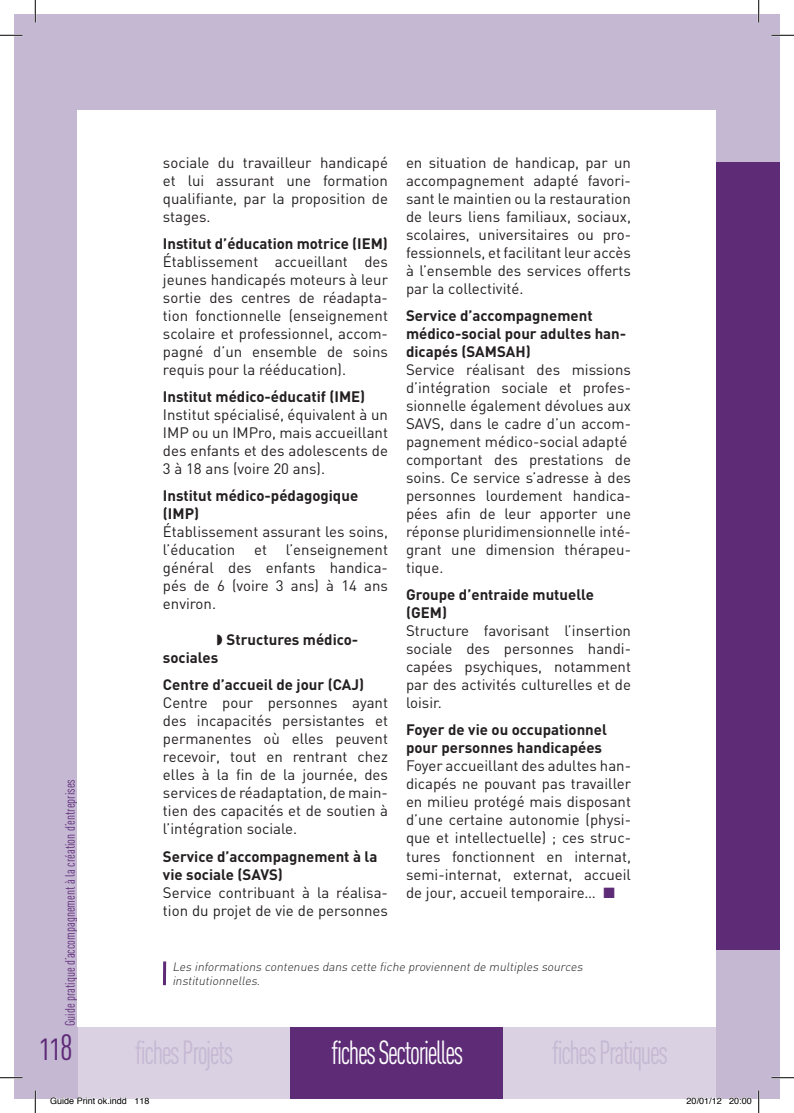
<style>
.page{position:relative;width:794px;height:1113px;background:#fff}
.page>*{position:absolute;margin:0;border:0;box-sizing:border-box;transform-origin:0 0}
.t1{font:36px "DIN Cond Regular Alternate";color:#5e2b77}
.t2{font:33px "DIN Cond Regular Alternate";letter-spacing:-.05em;color:#c5b8d3;scale:.85 1}
.t3{font:33px "DIN Cond Regular Alternate";letter-spacing:-.05em;color:#fff;scale:.85 1}
.t4{font:15px/18px "DIN";color:#231f20;text-align:justify}
.t5{font:700 15px/18px "DIN";color:#231f20}
.t6{font:13.5px "DIN Cond Regular Alternate";color:#5e2b77}
.t7{font:italic 300 12px/14.4px "DIN";color:#231f20}
.t8{font:9px "Helvetica";color:#000}
.s1{color:#5e2b77}
</style>
<div class="page">
<div style="left:14px;top:14px;width:765px;height:1084px;background:#c5b8d3"></div>
<div style="left:716px;top:163px;width:63px;height:786px;background:#5e2b77"></div>
<div style="left:78px;top:1026px;width:212px;height:72px;background:#dad2e3"></div>
<div style="left:290px;top:1026px;width:213px;height:72px;background:#5e2b77"></div>
<div style="left:503px;top:1026px;width:213px;height:72px;background:#dad2e3"></div>
<div style="left:78px;top:110px;width:638px;height:916px;background:#fff"></div>
<hr style="left:163px;top:961px;width:3px;height:24px;background:#5e2b77">
<hr style="left:0;top:34px;width:22px;height:2px;background:#fff">
<hr style="left:771px;top:34px;width:22px;height:2px;background:#fff">
<hr style="left:0;top:1076px;width:22px;height:2px;background:#fff">
<hr style="left:771px;top:1076px;width:22px;height:2px;background:#fff">
<hr style="left:34px;top:0;width:2px;height:22px;background:#fff">
<hr style="left:34px;top:1090px;width:2px;height:22px;background:#fff">
<hr style="left:757px;top:0;width:2px;height:22px;background:#fff">
<hr style="left:757px;top:1090px;width:2px;height:22px;background:#fff">
<svg style="left:0;top:35px;width:22px;height:1px"></svg>
<svg style="left:771px;top:35px;width:22px;height:1px"></svg>
<svg style="left:0;top:1077px;width:22px;height:1px"></svg>
<svg style="left:771px;top:1077px;width:22px;height:1px"></svg>
<svg style="left:35px;top:0;width:1px;height:22px"></svg>
<svg style="left:35px;top:1090px;width:1px;height:22px"></svg>
<svg style="left:758px;top:0;width:1px;height:22px"></svg>
<svg style="left:758px;top:1090px;width:1px;height:22px"></svg>
<svg style="left:50px;top:1097px;width:77px;height:2px"></svg>
<svg style="left:135px;top:1097px;width:15px;height:2px"></svg>
<svg style="left:686px;top:1097px;width:35px;height:2px"></svg>
<svg style="left:728px;top:1097px;width:23px;height:2px"></svg>
<p class="t4" style="left:163px;top:153px;width:226px">sociale du travailleur handicapé et lui assurant une formation qualifiante, par la proposition de stages.</p>
<p class="t5" style="left:163px;top:234px;width:226px">Institut d’éducation motrice (IEM)</p>
<p class="t4" style="left:163px;top:252px;width:226px">Établissement accueillant des jeunes handicapés moteurs à leur sortie des centres de réadapta&shy;tion fonctionnelle (enseignement scolaire et professionnel, accom&shy;pagné d’un ensemble de soins requis pour la rééducation).</p>
<p class="t5" style="left:163px;top:387px;width:204px">Institut médico-éducatif (IME)</p>
<p class="t4" style="left:163px;top:405px;width:226px">Institut spécialisé, équivalent à un IMP ou un IMPro, mais accueillant des enfants et des adolescents de 3 à 18 ans (voire 20 ans).</p>
<p class="t5" style="left:163px;top:486px;width:197px">Institut médico-pédagogique (IMP)</p>
<p class="t4" style="left:163px;top:522px;width:226px">Établissement assurant les soins, l’éducation</p>
<p class="t4" style="left:406px;top:153px;width:226px">en situation de handicap, par un accompagnement adapté favori&shy;sant le maintien ou la restauration de leurs liens familiaux, sociaux, scolaires, universitaires ou pro&shy;fessionnels, et facilitant leur accès à l’ensemble des services offerts par la collectivité.</p>
<p class="t5" style="left:406px;top:306px;width:222px">Service d’accompagnement médico-social pour adultes han&shy;dicapés (SAMSAH)</p>
<p class="t4" style="left:406px;top:360px;width:226px;text-align:left">Service réalisant des missions d’intégration sociale et profes&shy;sionnelle également dévolues aux<br>SAVS, dans le cadre d’un accom&shy;pagnement médico-social adapté comportant des prestations de soins. Ce service s’adresse à des personnes lourdement handica&shy;pées afin de leur apporter une réponse pluridimensionnelle inté&shy;grant une dimension thérapeu&shy;tique.</p>
<p class="t5" style="left:406px;top:585px;width:189px">Groupe d’entraide mutuelle (GEM)</p>
<p class="t4" style="left:406px;top:621px;width:226px">Structure favorisant l’insertion sociale des personnes handi&shy;capées psychiques, notamment par des activités culturelles et de loisir.</p>
<p class="t5" style="left:406px;top:720px;width:202px">Foyer de vie ou occupationnel pour personnes handicapées</p>
<p class="t4" style="left:406px;top:756px;width:226px">Foyer accueillant des adultes han&shy;dicapés ne pouvant pas travailler en milieu protégé mais disposant d’une certaine autonomie (physi&shy;que et intellectuelle) ; ces struc&shy;tures fonctionnent en internat, semi-internat, externat, accueil de jour, accueil temporaire… <span class="s1">■</span></p>
<p class="t4" style="left:163px;top:540px;width:226px;text-indent:123px">l’enseignement général des enfants handica&shy;pés de 6 (voire 3 ans) à 14 ans environ.</p>
<p class="t5" style="left:226px;top:630px;width:133px">Structures médico-</p>
<p class="t5" style="left:163px;top:643px;width:203px;line-height:27px">sociales<br>Centre d’accueil de jour (CAJ)</p>
<p class="t4" style="left:163px;top:693px;width:226px">Centre pour personnes ayant des incapacités persistantes et permanentes où elles peuvent recevoir, tout en rentrant chez elles à la fin de la journée, des services de réadaptation, de main&shy;tien des capacités et de soutien à l’intégration sociale.</p>
<p class="t5" style="left:163px;top:846px;width:216px">Service d’accompagnement à la vie sociale (SAVS)</p>
<p class="t4" style="left:163px;top:882px;width:226px">Service contribuant à la réalisa&shy;tion du projet de vie de personnes</p>
<p class="t4" style="left:254px;top:540px;width:14px">et</p>
<p class="t6" style="left:62px;top:1026px;width:249px;rotate:-90deg">Guide pratique d’accompagnement à la création d’entreprises</p>
<h1 class="t1" style="left:39px;top:1025px;width:35px">118</h1>
<h2 class="t2" style="left:135px;top:1033px;width:117px">fichesProjets</h2>
<h2 class="t3" style="left:331px;top:1033px;width:156px">fichesSectorielles</h2>
<h2 class="t2" style="left:552px;top:1033px;width:138px">fichesPratiques</h2>
<p class="t7" style="left:172px;top:958px;width:414px">Les informations contenues dans cette fiche proviennentde multiples sources institutionnelles.</p>
<p class="t8" style="left:50px;top:1093px;width:101px">Guide Print ok.indd 118</p>
<p class="t8" style="left:686px;top:1093px;width:67px">20/01/12 20:00</p>
</div>
